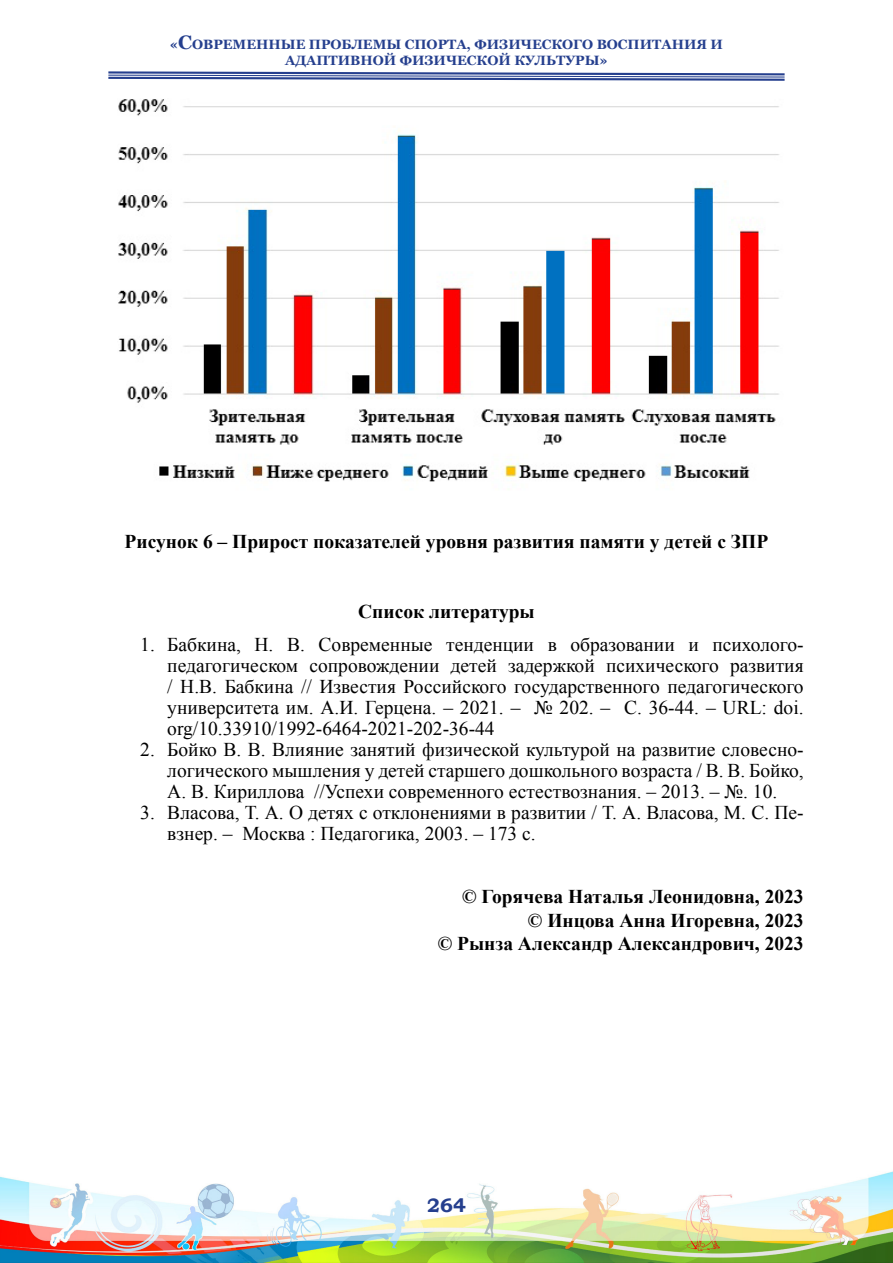
<style>
.page{position:relative;width:893px;height:1263px;background:#fff}
.page>*{position:absolute;margin:0;border:0;box-sizing:border-box;transform-origin:0 0}
.t1{font:19.5px/21px "Times New Roman";color:#000;text-align:justify}
.Default{font:700 19.5px "Times New Roman";color:#000}
.t2{font:700 19.5px "Bookman Old Style";color:#253f8e}
.t3{font:700 13.5px/16.2px "Georgia";color:#253f8e;text-align:center}
.s1{font-size:19.5px}
</style>
<div class="page">
<img style="left:0;top:1171px;width:893px;height:92px">
<svg style="left:108px;top:71px;width:677px;height:10px"></svg>
<img style="left:118px;top:99px;width:661px;height:383px">
<p class="t3" style="left:170px;top:36px;width:555px">«<span class="s1">С</span>ОВРЕМЕННЫЕ ПРОБЛЕМЫ СПОРТА, ФИЗИЧЕСКОГО ВОСПИТАНИЯ И<br>АДАПТИВНОЙ ФИЗИЧЕСКОЙ КУЛЬТУРЫ»</p>
<p class="Default" style="left:125px;top:528px;width:645px">Рисунок 6 – Прирост показателей уровня развития памяти у детей с ЗПР</p>
<p class="Default" style="left:358px;top:598px;width:178px">Список литературы</p>
<p class="t1" style="left:167px;top:634px;width:638px;text-indent:-27px">1. Бабкина, Н. В. Современные тенденции в образовании и психолого&shy;педагогическом сопровождении детей задержкой психического развития / Н.В. Бабкина // Известия Российского государственного педагогического университета им. А.И. Герцена. – 2021. – № 202. – С. 36-44. – URL: doi. org/10.33910/1992-6464-2021-202-36-44</p>
<p class="t1" style="left:167px;top:739px;width:638px;text-indent:-27px">2. Бойко В. В. Влияние занятий физической культурой на развитие словесно&shy;логического мышления у детей старшего дошкольного возраста / В. В. Бойко, А. В. Кириллова //Успехи современного естествознания. – 2013. – №. 10.</p>
<p class="t1" style="left:167px;top:802px;width:638px;text-indent:-27px">3. Власова, Т. А. О детях с отклонениями в развитии / Т. А. Власова, М. С. Пе&shy;взнер. – Москва : Педагогика, 2003. – 173 с.</p>
<p class="Default" style="left:462px;top:883px;width:343px">© Горячева Наталья Леонидовна, 2023</p>
<p class="Default" style="left:528px;top:907px;width:277px">© Инцова Анна Игоревна, 2023</p>
<p class="Default" style="left:438px;top:930px;width:367px">© Рынза Александр Александрович, 2023</p>
<p class="t2" style="left:427px;top:1191px;width:40px">264</p>
</div>
